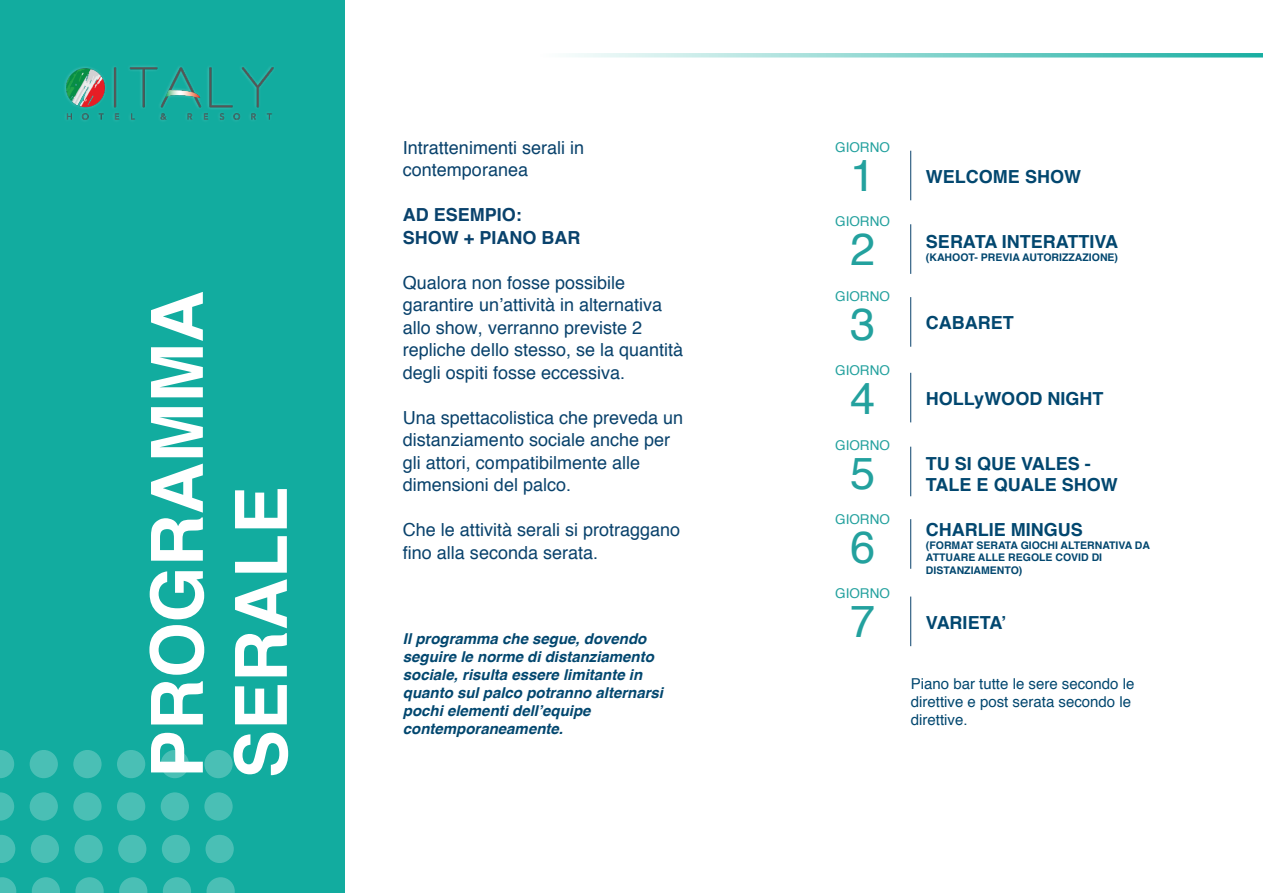
<style>
.page{position:relative;width:1263px;height:893px;background:#fff}
.page>*{position:absolute;margin:0;border:0;box-sizing:border-box;transform-origin:0 0}
.t1{font:700 72px "Helvetica";color:#fff}
.t2{font:45px "Helvetica";color:#23a19e}
.t3{font:18px/22.5px "Helvetica";color:#09426c}
.t4{font:700 18px "Helvetica";color:#02476f}
.t5{font:700 18px/22.5px "Helvetica";color:#09426c}
.t6{font:italic 700 15px/18px "Helvetica";color:#02476f}
.t7{font:15px "Helvetica";color:#02476f}
.t8{font:13.5px "Helvetica";color:#23a19e}
.t9{font:700 10.5px/12.6px "Helvetica";color:#02476f}
</style>
<div class="page">
<div style="left:0;top:0;width:344px;height:893px;background:#12ac9f"></div>
<div style="left:63px;top:64px;width:213px;height:59px;background:#fff;opacity:.31"></div>
<img style="left:67px;top:67px;width:206px;height:53px">
<svg style="left:569px;top:53px;width:694px;height:5px;background:#92d8d2"></svg>
<hr style="left:910px;top:151px;width:1px;height:49px;background:#09426c">
<hr style="left:910px;top:224px;width:1px;height:50px;background:#09426c">
<hr style="left:910px;top:297px;width:1px;height:50px;background:#09426c">
<hr style="left:910px;top:373px;width:1px;height:49px;background:#09426c">
<hr style="left:910px;top:447px;width:1px;height:49px;background:#09426c">
<hr style="left:910px;top:519px;width:1px;height:50px;background:#09426c">
<hr style="left:910px;top:597px;width:1px;height:49px;background:#09426c">
<svg style="left:0;top:750px;width:14px;height:28px"></svg>
<div style="left:30px;top:750px;width:28px;height:28px;background:#4abfb5;border-radius:50%"></div>
<div style="left:73px;top:750px;width:29px;height:28px;background:#4abfb5;border-radius:50%"></div>
<div style="left:117px;top:750px;width:28px;height:28px;background:#4abfb5;border-radius:50%"></div>
<div style="left:161px;top:750px;width:28px;height:28px;background:#4abfb5;border-radius:50%"></div>
<div style="left:204px;top:750px;width:29px;height:28px;background:#4abfb5;border-radius:50%"></div>
<svg style="left:0;top:792px;width:14px;height:29px"></svg>
<div style="left:30px;top:792px;width:28px;height:29px;background:#4abfb5;border-radius:50%"></div>
<svg style="left:73px;top:792px;width:29px;height:29px"></svg>
<div style="left:117px;top:792px;width:28px;height:29px;background:#4abfb5;border-radius:50%"></div>
<div style="left:161px;top:792px;width:28px;height:29px;background:#4abfb5;border-radius:50%"></div>
<svg style="left:204px;top:792px;width:29px;height:29px"></svg>
<svg style="left:0;top:835px;width:15px;height:28px"></svg>
<div style="left:31px;top:835px;width:28px;height:28px;background:#4abfb5;border-radius:50%"></div>
<div style="left:74px;top:835px;width:29px;height:28px;background:#4abfb5;border-radius:50%"></div>
<div style="left:118px;top:835px;width:28px;height:28px;background:#4abfb5;border-radius:50%"></div>
<div style="left:162px;top:835px;width:28px;height:28px;background:#4abfb5;border-radius:50%"></div>
<div style="left:206px;top:835px;width:28px;height:28px;background:#4abfb5;border-radius:50%"></div>
<svg style="left:0;top:877px;width:16px;height:16px"></svg>
<svg style="left:32px;top:877px;width:28px;height:16px"></svg>
<svg style="left:75px;top:877px;width:29px;height:16px"></svg>
<svg style="left:119px;top:877px;width:28px;height:16px"></svg>
<svg style="left:163px;top:877px;width:28px;height:16px"></svg>
<svg style="left:206px;top:877px;width:29px;height:16px"></svg>
<p class="t1" style="left:119px;top:778px;width:489px;rotate:-90deg">PROGRAMMA</p>
<p class="t1" style="left:203px;top:778px;width:294px;rotate:-90deg">SERALE</p>
<p class="t3" style="left:403px;top:137px;width:183px">Intrattenimenti serali in contemporanea</p>
<p class="t5" style="left:403px;top:204px;width:179px">AD ESEMPIO:<br>SHOW + PIANO BAR</p>
<p class="t3" style="left:403px;top:272px;width:282px">Qualora non fosse possibile garantire un’attività in alternativa allo show, verranno previste 2 repliche dello stesso, se la quantità degli ospiti fosse eccessiva.</p>
<p class="t3" style="left:403px;top:407px;width:282px">Una spettacolistica che preveda un distanziamento sociale anche per gli attori, compatibilmente alle dimensioni del palco.</p>
<p class="t3" style="left:403px;top:519px;width:279px">Che le attività serali si protraggano fino alla seconda serata.</p>
<p class="t6" style="left:403px;top:629px;width:262px">Il programma che segue, dovendo seguire le norme di distanziamento sociale, risulta essere limitante in quanto sul palco potranno alternarsi pochi elementi dell’equipe contemporaneamente.</p>
<p class="t8" style="left:835px;top:137px;width:56px">GIORNO</p>
<p class="t2" style="left:850px;top:140px;width:27px">1</p>
<p class="t8" style="left:835px;top:211px;width:56px">GIORNO</p>
<p class="t2" style="left:850px;top:215px;width:27px">2</p>
<p class="t8" style="left:835px;top:286px;width:56px">GIORNO</p>
<p class="t2" style="left:850px;top:289px;width:27px">3</p>
<p class="t8" style="left:835px;top:360px;width:56px">GIORNO</p>
<p class="t2" style="left:850px;top:364px;width:27px">4</p>
<p class="t8" style="left:835px;top:434px;width:56px">GIORNO</p>
<p class="t2" style="left:850px;top:438px;width:27px">5</p>
<p class="t8" style="left:835px;top:509px;width:56px">GIORNO</p>
<p class="t2" style="left:850px;top:512px;width:27px">6</p>
<p class="t8" style="left:835px;top:583px;width:56px">GIORNO</p>
<p class="t2" style="left:850px;top:587px;width:27px">7</p>
<p class="t4" style="left:926px;top:162px;width:156px">WELCOME SHOW</p>
<p class="t4" style="left:926px;top:227px;width:194px">SERATA INTERATTIVA</p>
<p class="t9" style="left:926px;top:251px;width:194px">(KAHOOT- PREVIA AUTORIZZAZIONE)</p>
<p class="t4" style="left:926px;top:308px;width:89px">CABARET</p>
<p class="t4" style="left:926px;top:384px;width:179px">HOLLyWOOD NIGHT</p>
<p class="t4" style="left:926px;top:449px;width:166px">TU SI QUE VALES -</p>
<p class="t4" style="left:926px;top:470px;width:193px">TALE E QUALE SHOW</p>
<p class="t4" style="left:926px;top:515px;width:158px">CHARLIE MINGUS</p>
<p class="t9" style="left:926px;top:539px;width:226px">(FORMAT SERATA GIOCHI ALTERNATIVA DA<br>ATTUARE ALLE REGOLE COVID DI</p>
<p class="t9" style="left:926px;top:564px;width:98px">DISTANZIAMENTO)</p>
<p class="t4" style="left:926px;top:608px;width:82px">VARIETA’</p>
<p class="t7" style="left:911px;top:672px;width:225px">Piano bar tutte le sere secondo le</p>
<p class="t7" style="left:911px;top:690px;width:222px">direttive e post serata secondo le</p>
<p class="t7" style="left:911px;top:708px;width:58px">direttive.</p>
</div>
